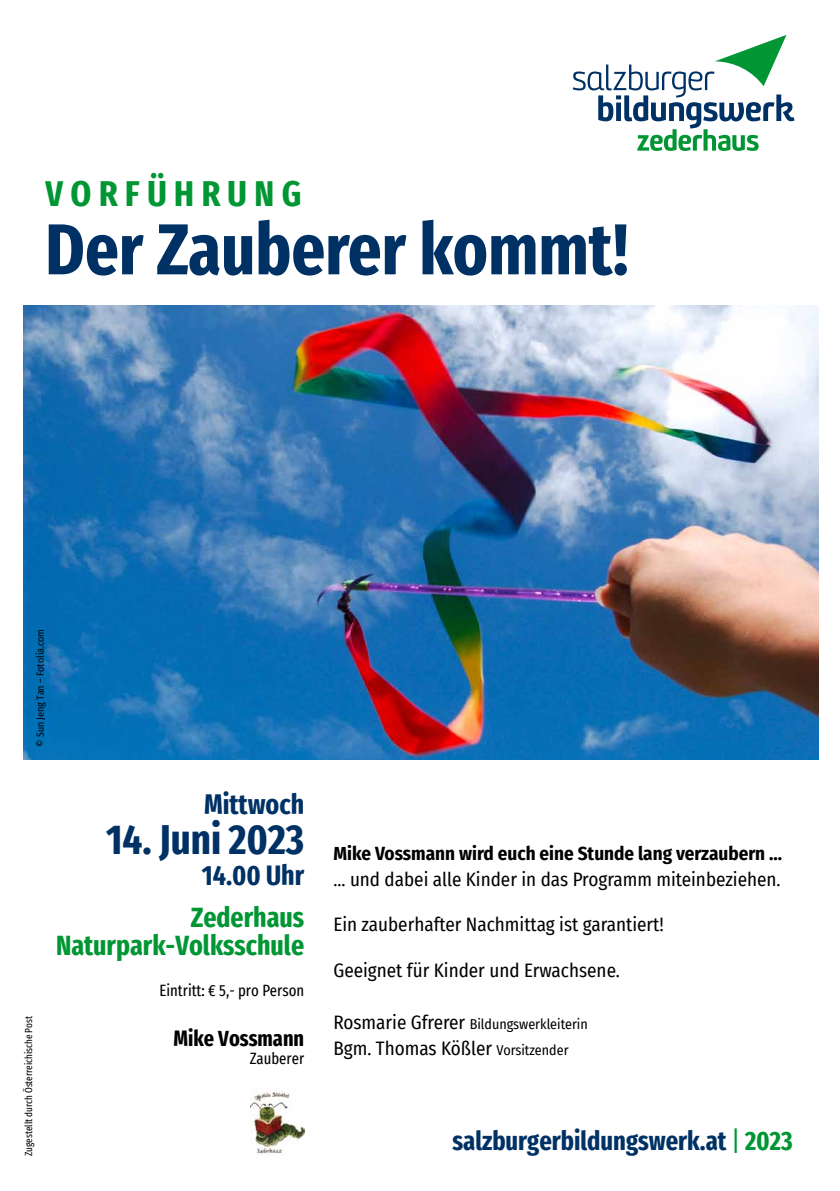
<style>
.page{position:relative;width:840px;height:1191px;background:#fff}
.page>*{position:absolute;margin:0;border:0;box-sizing:border-box;transform-origin:0 0}
.t1{font:700 extra-condensed 72px "Fira Sans";color:#003165}
.t2{font:700 extra-condensed 42px "Fira Sans";color:#003165}
.t3{font:700 extra-condensed 36px "Fira Sans";letter-spacing:.21em;color:#009634}
.t4{font:700 extra-condensed 28px/28px "Fira Sans";color:#009634;text-align:right}
.t5{font:700 extra-condensed 28px "Fira Sans";color:#003165}
.t6{font:700 extra-condensed 26.6px "Fira Sans";color:#003165}
.t7{font:700 extra-condensed 22px "Fira Sans";color:#000}
.t8{font:19px "Fira Sans Condensed";color:#000}
.t9{font:700 19px "Fira Sans Condensed";color:#000}
.t10{font:extra-condensed 16px "Fira Sans";color:#000}
.t11{font:14px "Fira Sans Condensed";color:#000}
.t12{font:extra-condensed 10px "Fira Sans";color:#000}
.t13{font:10px "Fira Sans Condensed";color:#000}
.s1{font-size:19px}
.s2{font-size:14px}
.s3{font-weight:400;color:#009634}
.s4{color:#009634}
</style>
<div class="page">
<img style="left:23px;top:306px;width:794px;height:453px">
<svg style="left:572px;top:35px;width:222px;height:116px"></svg>
<img style="left:250px;top:1091px;width:54px;height:64px">
<h3 class="t3" style="left:46px;top:164px;width:257px">VORFÜHRUNG</h3>
<h1 class="t1" style="left:45px;top:189px;width:584px">Der Zauberer kommt!</h1>
<p class="t13" style="left:33px;top:747px;width:119px;rotate:-90deg">© Sun Jeng Tan – Fotolia.com</p>
<p class="t12" style="left:21px;top:1155px;width:141px;rotate:-90deg">Zugestellt durch Österreichische Post</p>
<h3 class="t5" style="left:204px;top:781px;width:101px">Mittwoch</h3>
<h2 class="t2" style="left:106px;top:805px;width:199px">14. Juni 2023</h2>
<h3 class="t5" style="left:202px;top:852px;width:104px">14.00 Uhr</h3>
<h3 class="t4" style="left:56px;top:901px;width:249px">Zederhaus<br>Naturpark-Volksschule</h3>
<p class="t10" style="left:159px;top:978px;width:146px">Eintritt: € 5,- pro Person</p>
<p class="t7" style="left:173px;top:1019px;width:132px">Mike Vossmann</p>
<p class="t10" style="left:249px;top:1046px;width:56px">Zauberer</p>
<p class="t9" style="left:333px;top:837px;width:450px">Mike Vossmann wird euch eine Stunde lang verzaubern ...</p>
<p class="t8" style="left:333px;top:865px;width:448px">... und dabei alle Kinder in das Programm miteinbeziehen.</p>
<p class="t8" style="left:333px;top:910px;width:332px">Ein zauberhafter Nachmittag ist garantiert!</p>
<p class="t8" style="left:333px;top:956px;width:288px">Geeignet für Kinder und Erwachsene.</p>
<p class="t11" style="left:333px;top:1013px;width:256px"><span class="s1">Rosmarie Gfrerer</span> Bildungswerkleiterin</p>
<p class="t8" style="left:333px;top:1033px;width:236px">Bgm. Thomas Kößler <span class="s2">Vorsitzender</span></p>
<h3 class="t6" style="left:452px;top:1119px;width:341px">salzburgerbildungswerk.at <span class="s3">|</span> <span class="s4">2023</span></h3>
</div>
